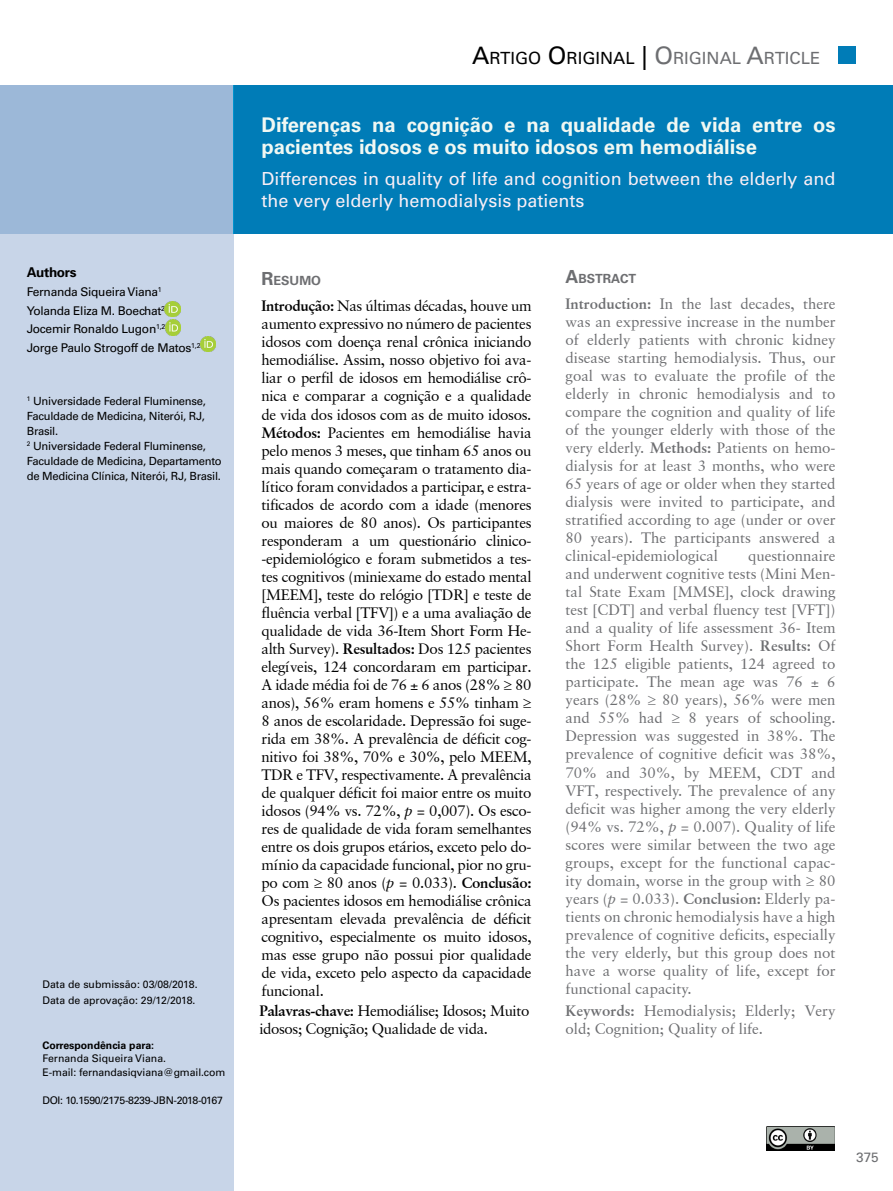
<style>
.page{position:relative;width:893px;height:1191px;background:#fff}
.page>*{position:absolute;margin:0;border:0;box-sizing:border-box;transform-origin:0 0}
.t1{font:700 20.25px/22.5px "Univers LT Std";color:#f0f8f3}
.t2{font:18px/21.6px "Univers LT Std";color:#f9eff6}
.t3{font:16.8px "Univers LT Std";color:#6d6e71}
.t4{font:15px/18px "Garamond Retrospective S Si";letter-spacing:-.025em;color:#000;text-align:justify}
.t5{font:15px/18px "Garamond Retrospective S Si";color:#6d6e71;text-align:justify}
.t6{font:13.5px "Univers 65 Bold";letter-spacing:-.025em;color:#000}
.t7{font:13.5px "Univers LT Std";color:#6d6e71}
.t8{font:700 12.6px "Univers LT Std";color:#6d6e71}
.t9{font:12px/18.6px "Univers LT Std";letter-spacing:-.025em;color:#000}
.t10{font:11.25px/15px "Univers LT Std";letter-spacing:-.025em;color:#000}
.t11{font:10.5px/15.6px "Univers LT Std";letter-spacing:-.01em;color:#000}
.t12{font:10.5px "Univers LT Std";letter-spacing:-.03em;color:#000}
.t13{font:700 10.5px "Univers LT Std";color:#000}
.s1{font-size:24px;color:#000}
.s2{color:#000}
.s3{font-size:24px}
.s4{font-size:18px}
.s5{font-weight:700}
.s6{font-style:italic}
</style>
<div class="page">
<div style="left:0;top:234px;width:234px;height:957px;background:#c8d5e8"></div>
<div style="left:234px;top:85px;width:659px;height:149px;background:#007cb7"></div>
<div style="left:0;top:85px;width:234px;height:149px;background:#9cb8d8"></div>
<div style="left:839px;top:46px;width:17px;height:17px;background:#007cb7"></div>
<img style="left:165px;top:301px;width:15px;height:16px">
<img style="left:165px;top:320px;width:16px;height:15px">
<img style="left:200px;top:336px;width:16px;height:16px">
<img style="left:766px;top:1126px;width:68px;height:24px">
<p class="t6" style="left:27px;top:264px;width:51px">Authors</p>
<p class="t9" style="left:27px;top:282px;width:175px">Fernanda Siqueira Viana<sup>1<br></sup>Yolanda Eliza M. Boechat<sup>2<br></sup>Jocemir Ronaldo Lugon<sup>1,2<br></sup>Jorge Paulo Strogoff de Matos<sup>1,2</sup></p>
<p class="t10" style="left:27px;top:393px;width:196px"><sup>1</sup> Universidade Federal Fluminense, Faculdade de Medicina, Niterói, RJ, Brasil.<br><sup>2</sup> Universidade Federal Fluminense, Faculdade de Medicina, Departamento de Medicina Clínica, Niterói, RJ, Brasil.</p>
<p class="t11" style="left:43px;top:976px;width:157px">Data de submissão: 03/08/2018.<br>Data de aprovação: 29/12/2018.</p>
<p class="t13" style="left:43px;top:1039px;width:113px">Correspondência para:</p>
<p class="t11" style="left:43px;top:1051px;width:184px;line-height:13.5px">Fernanda Siqueira Viana.<br>E-mail: fernandasiqviana@gmail.com</p>
<p class="t12" style="left:43px;top:1094px;width:182px">DOI: 10.1590/2175-8239-JBN-2018-0167</p>
<p class="t3" style="left:472px;top:48px;width:350px"><span class="s1">A</span><span class="s2">RTIGO</span> <span class="s1">O</span><span class="s2">RIGINAL</span> <span class="s1">|</span> <span class="s3">O</span>RIGINAL <span class="s3">A</span>RTICLE</p>
<h1 class="t1" style="left:261px;top:113px;width:576px">Diferenças na cognição e na qualidade de vida entre os pacientes idosos e os muito idosos em hemodiálise</h1>
<p class="t2" style="left:261px;top:168px;width:576px">Differences in quality of life and cognition between the elderly and the very elderly hemodialysis patients</p>
<p class="t8" style="left:261px;top:273px;width:61px"><span class="s4">R</span>ESUMO</p>
<p class="t8" style="left:566px;top:271px;width:72px"><span class="s4">A</span>BSTRACT</p>
<p class="t4" style="left:261px;top:297px;width:272px"><span class="s5">Introdução:</span> Nas últimas décadas, houve um aumento expressivo no número de pacientes idosos com doença renal crônica iniciando hemodiálise. Assim, nosso objetivo foi ava&shy;liar o perfil de idosos em hemodiálise crô&shy;nica e comparar a cognição e a qualidade de vida dos idosos com as de muito idosos.<br><span class="s5">Métodos:</span> Pacientes em hemodiálise havia pelo menos 3 meses, que tinham 65 anos ou mais quando começaram o tratamento dia&shy;lítico foram convidados a participar, e estra&shy;tificados de acordo com a idade (menores ou maiores de 80 anos). Os participantes responderam a um questionário clinico--epidemiológico e foram submetidos a tes&shy;tes cognitivos (miniexame do estado mental [MEEM], teste do relógio [TDR] e teste de fluência verbal [TFV]) e a uma avaliação de qualidade de vida 36-Item Short Form He&shy;alth Survey). <span class="s5">Resultados:</span> Dos 125 pacientes elegíveis, 124 concordaram em participar.<br>A idade média foi de 76 ± 6 anos (28% ≥ 80 anos), 56% eram homens e 55% tinham ≥ 8 anos de escolaridade. Depressão foi suge&shy;rida em 38%. A prevalência de déficit cog&shy;nitivo foi 38%, 70% e 30%, pelo MEEM, TDR e TFV, respectivamente. A prevalência de qualquer déficit foi maior entre os muito idosos (94% vs. 72%, <span class="s6">p</span> = 0,007). Os esco&shy;res de qualidade de vida foram semelhantes entre os dois grupos etários, exceto pelo do&shy;mínio da capacidade funcional, pior no gru&shy;po com ≥ 80 anos (<span class="s6">p</span> = 0.033). <span class="s5">Conclusão:<br></span>Os pacientes idosos em hemodiálise crônica apresentam elevada prevalência de déficit cognitivo, especialmente os muito idosos, mas esse grupo não possui pior qualidade de vida, exceto pelo aspecto da capacidade funcional.</p>
<p class="t5" style="left:566px;top:295px;width:272px"><span class="s5">Introduction:</span> In the last decades, there was an expressive increase in the number of elderly patients with chronic kidney disease starting hemodialysis. Thus, our goal was to evaluate the profile of the elderly in chronic hemodialysis and to compare the cognition and quality of life of the younger elderly with those of the very elderly. <span class="s5">Methods:</span> Patients on hemo&shy;dialysis for at least 3 months, who were 65 years of age or older when they started dialysis were invited to participate, and stratified according to age (under or over 80 years). The participants answered a clinical-epidemiological</p>
<p class="t5" style="left:566px;top:547px;width:272px;text-indent:182px">questionnaire and underwent cognitive tests (Mini Men&shy;tal State Exam [MMSE], clock drawing test [CDT] and verbal fluency test [VFT]) and a quality of life assessment 36- Item Short Form Health Survey). <span class="s5">Results:</span> Of the 125 eligible patients, 124 agreed to participate. The mean age was 76 ± 6 years (28% ≥ 80 years), 56% were men and 55% had ≥ 8 years of schooling.<br>Depression was suggested in 38%. The prevalence of cognitive deficit was 38%, 70% and 30%, by MEEM, CDT and VFT, respectively. The prevalence of any deficit was higher among the very elderly (94% vs. 72%, <span class="s6">p</span> = 0.007). Quality of life scores were similar between the two age groups, except for the functional capac&shy;ity domain, worse in the group with ≥ 80 years (<span class="s6">p</span> = 0.033). <span class="s5">Conclusion:</span> Elderly pa&shy;tients on chronic hemodialysis have a high prevalence of cognitive deficits, especially the very elderly, but this group does not have a worse quality of life, except for functional capacity.</p>
<p class="t4" style="left:259px;top:1001px;width:272px"><span class="s5">Palavras-chave:</span> Hemodiálise; Idosos; Muito idosos; Cognição; Qualidade de vida.</p>
<p class="t5" style="left:566px;top:1001px;width:272px"><span class="s5">Keywords:</span> Hemodialysis; Elderly; Very old; Cognition; Quality of life.</p>
<p class="t7" style="left:856px;top:1149px;width:24px">375</p>
</div>
